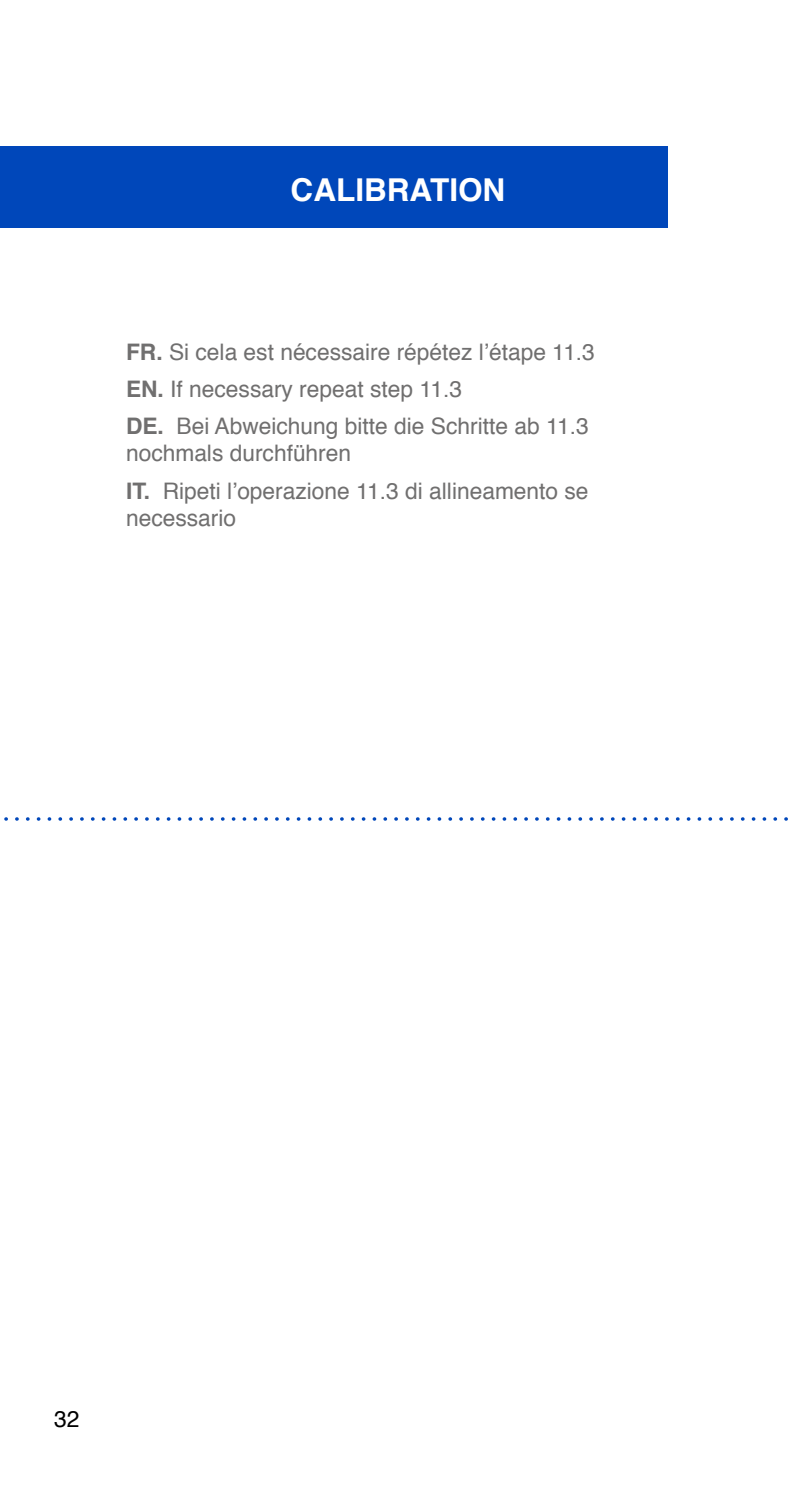
<style>
.page{position:relative;width:794px;height:1489px;background:#fff}
.page>*{position:absolute;margin:0;border:0;box-sizing:border-box;transform-origin:0 0}
.t1{font:700 31.5px "Helvetica";color:#fff}
.t2{font:22.75px/37.1px "Helvetica";color:#706f6f}
.t3{font:22.75px "Helvetica";color:#000}
.s1{font-weight:700}
</style>
<div class="page">
<svg style="left:4px;top:817px;width:784px;height:3px"></svg>
<div style="left:0;top:146px;width:668px;height:82px;background:#0047ba"></div>
<h1 class="t1" style="left:291px;top:164px;width:216px">CALIBRATION</h1>
<p class="t2" style="left:126px;top:334px;width:470px"><span class="s1">FR.</span> Si cela est nécessaire répétez l’étape 11.3<br><span class="s1">EN.</span> If necessary repeat step 11.3<br><span class="s1">DE.</span> Bei Abweichung bitte die Schritte ab 11.3</p>
<p class="t2" style="left:126px;top:435px;width:464px">nochmals durchführen<br><span class="s1">IT.</span> Ripeti l’operazione 11.3 di allineamento se</p>
<p class="t2" style="left:126px;top:500px;width:111px">necessario</p>
<p class="t3" style="left:54px;top:1400px;width:27px">32</p>
</div>
